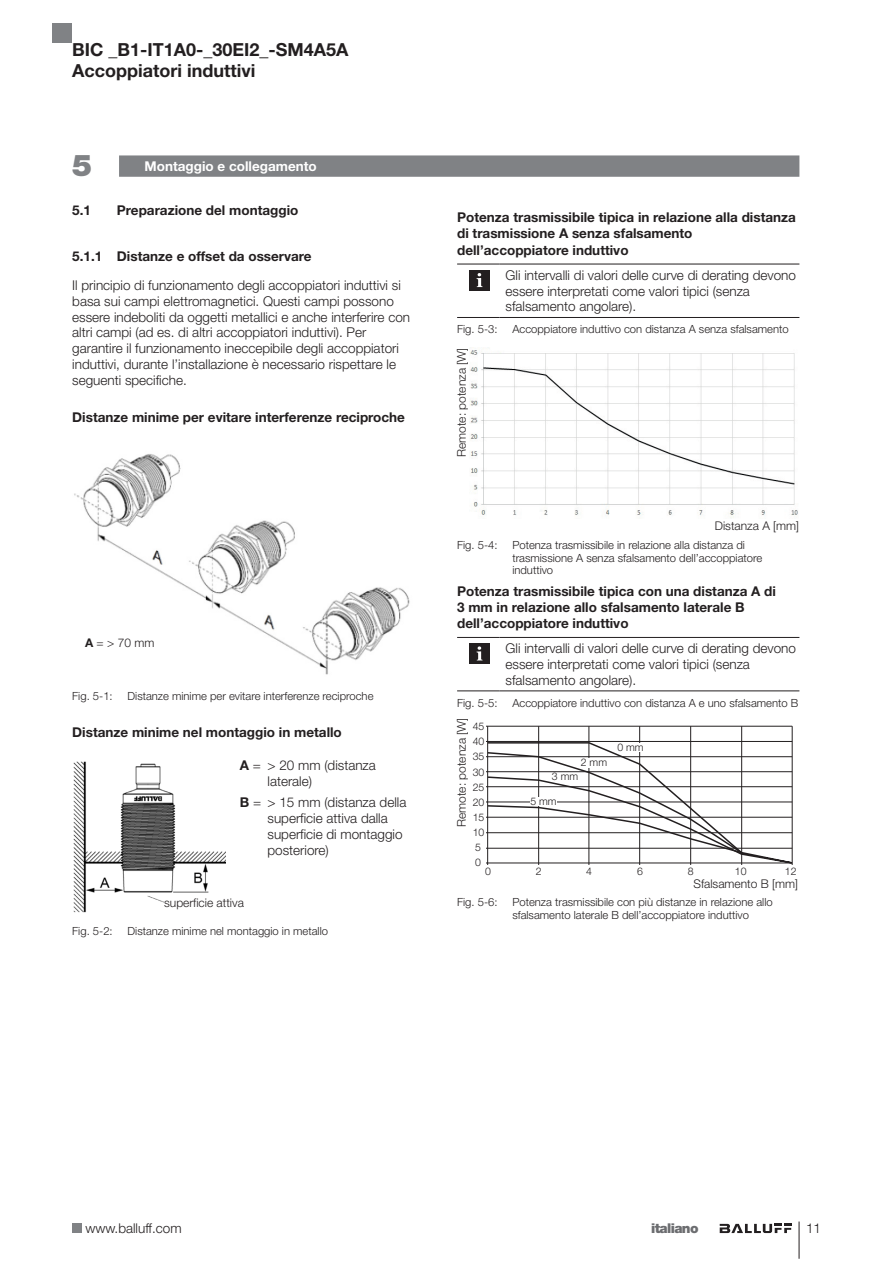
<style>
.page{position:relative;width:893px;height:1263px;background:#fff}
.page>*{position:absolute;margin:0;border:0;box-sizing:border-box;transform-origin:0 0}
.t1{font:900 30px "Helvetica Neue LT Pro";color:#808285}
.t2{font:700 18px/20.2px "Helvetica Neue LT Pro";color:#231f20}
.Text_Hv45_kl_Abstan{font:300 13.5px/15.9px "Helvetica Neue LT Pro";color:#231f20}
.Subline_Hv75_9pt_ne{font:700 13.5px/16.4px "Helvetica Neue LT Pro";color:#231f20}
.Tabelle_Text{font:300 13.5px/15.9px "Helvetica Neue LT Pro";color:#231f20}
.Text_Hv45_9pt{font:300 13.5px/15.9px "Helvetica Neue LT Pro";color:#231f20}
.Überschrift_4{font:700 13.5px "Helvetica Neue LT Pro";color:#231f20}
.t3{font:700 13.5px "Helvetica Neue LT Pro";color:#fff}
.t4{font:900 13.5px "Helvetica Neue LT Pro";letter-spacing:-.05em;color:#6c6d70}
.Text_Hv45_9pt-2{font:700 13.5px "Helvetica Neue LT Pro";color:#231f20}
.Legende_HV45_8pt_re{font:300 12px "Helvetica Neue LT Pro";color:#231f20}
.Legende_HV45_8pt{font:300 12px "Helvetica Neue LT Pro";color:#231f20}
.t5{font:300 11.25px/12.8px "Helvetica Neue LT Pro";color:#231f20}
.t6{font:300 10.5px "Helvetica Neue LT Pro";color:#231f20}
.s1{font-weight:700}
.s2{font-weight:300}
</style>
<div class="page">
<div style="left:72px;top:1223px;width:10px;height:10px;background:#808285"></div>
<div style="left:53px;top:23px;width:19px;height:20px;background:#808285"></div>
<hr style="left:799px;top:1221px;width:1px;height:38px;background:#231f20">
<svg style="left:720px;top:1224px;width:72px;height:9px"></svg>
<img style="left:74px;top:454px;width:336px;height:221px">
<img style="left:73px;top:761px;width:152px;height:152px">
<div style="left:164px;top:898px;width:214px;height:12px;background:#fff"></div>
<div style="left:119px;top:155px;width:680px;height:22px;background:#808285"></div>
<hr style="left:457px;top:264px;width:43px;height:1px;background:#231f20">
<hr style="left:500px;top:264px;width:299px;height:1px;background:#231f20">
<hr style="left:457px;top:317px;width:43px;height:1px;background:#231f20">
<hr style="left:500px;top:317px;width:299px;height:1px;background:#231f20">
<div style="left:469px;top:270px;width:20px;height:20px;background:#231f20"></div>
<svg style="left:477px;top:273px;width:5px;height:14px"></svg>
<img style="left:469px;top:350px;width:329px;height:168px">
<svg style="left:490px;top:350px;width:20px;height:1px"></svg>
<hr style="left:457px;top:637px;width:43px;height:1px;background:#231f20">
<hr style="left:500px;top:637px;width:299px;height:1px;background:#231f20">
<hr style="left:457px;top:690px;width:43px;height:1px;background:#231f20">
<hr style="left:500px;top:690px;width:299px;height:1px;background:#231f20">
<div style="left:469px;top:644px;width:20px;height:20px;background:#231f20"></div>
<svg style="left:477px;top:646px;width:5px;height:14px"></svg>
<hr style="left:487px;top:726px;width:1px;height:139px;background:#231f20">
<hr style="left:538px;top:726px;width:1px;height:139px;background:#231f20">
<hr style="left:589px;top:726px;width:1px;height:139px;background:#231f20">
<hr style="left:639px;top:726px;width:1px;height:139px;background:#231f20">
<hr style="left:690px;top:726px;width:1px;height:139px;background:#231f20">
<hr style="left:741px;top:726px;width:1px;height:139px;background:#231f20">
<hr style="left:792px;top:726px;width:1px;height:139px;background:#231f20">
<hr style="left:486px;top:726px;width:306px;height:1px;background:#231f20">
<svg style="left:486px;top:741px;width:307px;height:123px"></svg>
<div style="left:580px;top:758px;width:28px;height:9px;background:#fff"></div>
<div style="left:530px;top:798px;width:27px;height:8px;background:#fff"></div>
<div style="left:616px;top:743px;width:30px;height:9px;background:#fff"></div>
<h2 class="t2" style="left:72px;top:39px;width:278px">BIC _B1-IT1A0-_30EI2_-SM4A5A<br>Accoppiatori induttivi</h2>
<p class="t1" style="left:72px;top:148px;width:22px">5</p>
<p class="t3" style="left:145px;top:158px;width:174px">Montaggio e collegamento</p>
<p class="Subline_Hv75_9pt_ne" style="left:72px;top:202px;width:20px">5.1</p>
<p class="Subline_Hv75_9pt_ne" style="left:117px;top:202px;width:183px">Preparazione del montaggio</p>
<p class="Subline_Hv75_9pt_ne" style="left:72px;top:247px;width:241px">5.1.1 Distanze e offset da osservare</p>
<p class="Text_Hv45_kl_Abstan" style="left:72px;top:277px;width:339px">Il principio di funzionamento degli accoppiatori induttivi si basa sui campi elettromagnetici. Questi campi possono essere indeboliti da oggetti metallici e anche interferire con altri campi (ad es. di altri accoppiatori induttivi). Per garantire il funzionamento ineccepibile degli accoppiatori induttivi, durante l’installazione è necessario rispettare le seguenti specifiche.</p>
<p class="Überschrift_4" style="left:72px;top:409px;width:334px">Distanze minime per evitare interferenze reciproche</p>
<p class="Legende_HV45_8pt" style="left:85px;top:636px;width:71px"><span class="s1">A</span> = &gt; 70 mm</p>
<p class="t5" style="left:72px;top:689px;width:42px">Fig. 5-1:</p>
<p class="t5" style="left:128px;top:689px;width:247px">Distanze minime per evitare interferenze reciproche</p>
<p class="Überschrift_4" style="left:72px;top:723px;width:271px">Distanze minime nel montaggio in metallo</p>
<p class="Text_Hv45_9pt-2" style="left:240px;top:756px;width:23px">A <span class="s2">=</span></p>
<p class="Text_Hv45_9pt" style="left:267px;top:757px;width:110px">&gt; 20 mm (distanza laterale)</p>
<p class="Text_Hv45_9pt-2" style="left:240px;top:794px;width:23px">B <span class="s2">=</span></p>
<p class="Text_Hv45_9pt" style="left:267px;top:794px;width:140px">&gt; 15 mm (distanza della superficie attiva dalla</p>
<p class="Text_Hv45_9pt" style="left:267px;top:826px;width:137px">superficie di montaggio posteriore)</p>
<p class="Legende_HV45_8pt" style="left:164px;top:895px;width:81px">superficie attiva</p>
<p class="t5" style="left:72px;top:924px;width:42px">Fig. 5-2:</p>
<p class="t5" style="left:128px;top:924px;width:202px">Distanze minime nel montaggio in metallo</p>
<p class="Subline_Hv75_9pt_ne" style="left:457px;top:208px;width:340px">Potenza trasmissibile tipica in relazione alla distanza di trasmissione A senza sfalsamento dell’accoppiatore induttivo</p>
<p class="Tabelle_Text" style="left:506px;top:267px;width:292px">Gli intervalli di valori delle curve di derating devono essere interpretati come valori tipici (senza sfalsamento angolare).</p>
<p class="t5" style="left:457px;top:322px;width:42px">Fig. 5-3:</p>
<p class="t5" style="left:512px;top:322px;width:278px">Accoppiatore induttivo con distanza A senza sfalsamento</p>
<p class="Legende_HV45_8pt_re" style="left:454px;top:457px;width:110px;rotate:-90deg">Remote: potenza [W]</p>
<p class="Legende_HV45_8pt_re" style="left:715px;top:518px;width:86px">Distanza A [mm]</p>
<p class="t5" style="left:512px;top:538px;width:251px">Potenza trasmissibile in relazione alla distanza di trasmissione A senza sfalsamento dell’accoppiatore induttivo</p>
<p class="Subline_Hv75_9pt_ne" style="left:457px;top:583px;width:320px;line-height:15.9px">Potenza trasmissibile tipica con una distanza A di<br>3 mm in relazione allo sfalsamento laterale B dell’accoppiatore induttivo</p>
<p class="Tabelle_Text" style="left:506px;top:640px;width:292px">Gli intervalli di valori delle curve di derating devono essere interpretati come valori tipici (senza sfalsamento angolare).</p>
<p class="t5" style="left:457px;top:696px;width:42px">Fig. 5-5:</p>
<p class="t5" style="left:512px;top:696px;width:287px">Accoppiatore induttivo con distanza A e uno sfalsamento B</p>
<p class="t5" style="left:457px;top:538px;width:42px">Fig. 5-4:</p>
<p class="Legende_HV45_8pt_re" style="left:454px;top:827px;width:110px;rotate:-90deg">Remote: potenza [W]</p>
<p class="t6" style="left:473px;top:720px;width:13px">45</p>
<p class="t6" style="left:473px;top:735px;width:13px">40</p>
<p class="t6" style="left:473px;top:749px;width:13px">35</p>
<p class="t6" style="left:473px;top:766px;width:13px">30</p>
<p class="t6" style="left:473px;top:781px;width:13px">25</p>
<p class="t6" style="left:473px;top:796px;width:13px">20</p>
<p class="t6" style="left:473px;top:811px;width:13px">15</p>
<p class="t6" style="left:473px;top:826px;width:13px">10</p>
<p class="t6" style="left:475px;top:841px;width:7px">5</p>
<p class="t6" style="left:581px;top:756px;width:28px">2 mm</p>
<p class="t6" style="left:552px;top:770px;width:28px">3 mm</p>
<p class="t6" style="left:530px;top:795px;width:28px">5 mm</p>
<p class="t6" style="left:617px;top:741px;width:28px">0 mm</p>
<p class="t6" style="left:475px;top:856px;width:7px">0</p>
<p class="t6" style="left:485px;top:865px;width:7px">0</p>
<p class="t6" style="left:536px;top:865px;width:7px">2</p>
<p class="t6" style="left:586px;top:865px;width:7px">4</p>
<p class="t6" style="left:637px;top:865px;width:7px">6</p>
<p class="t6" style="left:688px;top:865px;width:7px">8</p>
<p class="t6" style="left:735px;top:865px;width:13px">10</p>
<p class="t6" style="left:785px;top:865px;width:13px">12</p>
<p class="t5" style="left:457px;top:896px;width:42px">Fig. 5-6:</p>
<p class="Legende_HV45_8pt_re" style="left:693px;top:876px;width:106px">Sfalsamento B [mm]</p>
<p class="t5" style="left:512px;top:896px;width:262px">Potenza trasmissibile con più distanze in relazione allo sfalsamento laterale B dell’accoppiatore induttivo</p>
<p class="Text_Hv45_kl_Abstan" style="left:85px;top:1220px;width:98px">www.balluff.com</p>
<p class="t4" style="left:651px;top:1220px;width:49px">italiano</p>
<p class="Text_Hv45_kl_Abstan" style="left:806px;top:1220px;width:17px">11</p>
</div>
